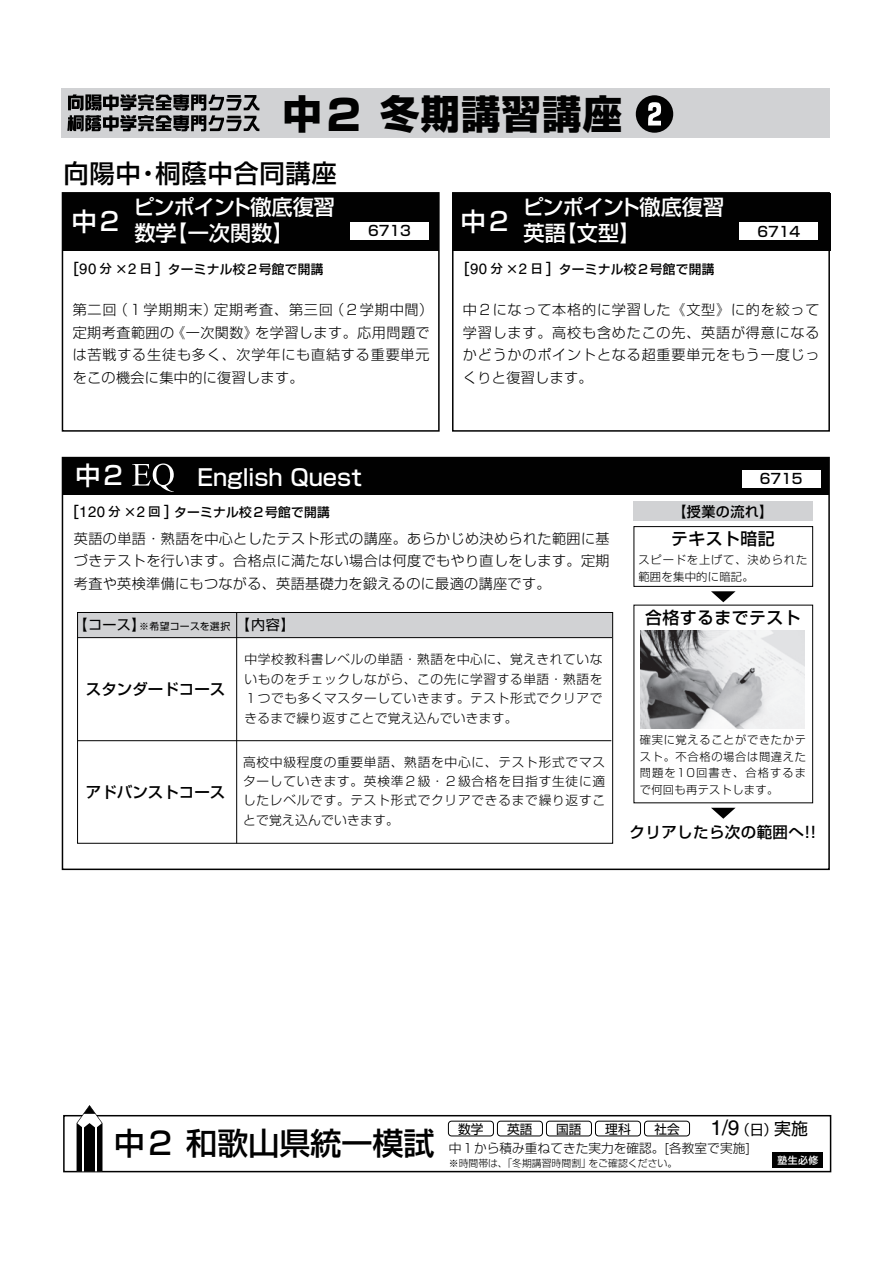
<style>
.page{position:relative;width:893px;height:1263px;background:#fff}
.page>*{position:absolute;margin:0;border:0;box-sizing:border-box;transform-origin:0 0}
.t1{font:800 39.45px "Shin Go Pro";letter-spacing:.025em;color:#010101}
.t2{font:500 31.05px "Shin Go Pro";color:#010101}
.t3{font:500 25.35px "Shin Go Pro";letter-spacing:.025em;color:#010101}
.t4{font:500 25.35px "Shin Go Pro";color:#fff}
.t5{font:500 22.5px "Shin Go Pro";color:#fff}
.t6{font:500 21.15px/26.2px "Shin Go Pro";color:#fff}
.t7{font:500 21.15px/26.2px "Shin Go Pro";letter-spacing:-.02em;color:#fff}
.t8{font:21px "Helvetica";color:#010101}
.t9{font:500 16.95px "Shin Go Pro";letter-spacing:.025em;color:#010101}
.t10{font:500 15.45px "Shin Go Pro";color:#010101}
.t11{font:500 15.45px "Shin Go Pro";letter-spacing:.025em;color:#010101}
.t12{font:300 14.1px/22.5px "Shin Go Pro";letter-spacing:.035em;color:#010101;text-align:justify}
.t13{font:300 14.1px/22.5px "Shin Go Pro";letter-spacing:.055em;color:#010101}
.t14{font:500 14.1px "Shin Go Pro";color:#010101}
.t15{font:14.1px "Shin Go Pro";color:#010101}
.t16{font:300 12.75px/19.5px "Shin Go Pro";letter-spacing:.045em;color:#010101;text-align:justify}
.t17{font:500 12.75px "Shin Go Pro";letter-spacing:.025em;color:#010101}
.t18{font:300 12.75px "Shin Go Pro";color:#010101}
.t19{font:12.75px "Shin Go Pro";color:#010101}
.t20{font:300 11.25px/17px "Shin Go Pro";letter-spacing:.055em;color:#010101;text-align:justify}
.t21{font:300 11.25px/17px "Shin Go Pro";letter-spacing:.075em;color:#010101}
.t22{font:300 9.9px "Shin Go Pro";color:#010101}
.t23{font:500 9.9px "Shin Go Pro";color:#fff}
.s1{font-size:42px}
.s2{font-size:15.45px}
.s3{font-family:"Helvetica";font-weight:400;font-size:15px}
.s4{font-size:12px}
.s5{font-size:9.9px}
.s6{font-family:"Shin Go Pro";font-size:14.1px}
.s7{font-family:"Shin Go Pro";font-size:16.95px}
</style>
<div class="page">
<div style="left:63px;top:193px;width:376px;height:57px;background:#010101"></div>
<div style="left:452px;top:193px;width:378px;height:57px;background:#010101"></div>
<div style="left:62px;top:192px;width:378px;height:240px;border:2px solid #010101"></div>
<div style="left:452px;top:192px;width:378px;height:240px;border:2px solid #010101"></div>
<div style="left:63px;top:458px;width:766px;height:37px;background:#010101"></div>
<div style="left:62px;top:457px;width:768px;height:413px;border:2px solid #010101"></div>
<div style="left:61px;top:88px;width:768px;height:50px;background:#d1d2d4"></div>
<svg style="left:67px;top:94px;width:192px;height:37px"></svg>
<svg style="left:636px;top:95px;width:37px;height:38px"></svg>
<div style="left:637px;top:97px;width:35px;height:34px;background:#010101;border-radius:50%"></div>
<svg style="left:648px;top:102px;width:13px;height:24px"></svg>
<div style="left:351px;top:222px;width:78px;height:18px;background:#fff"></div>
<div style="left:740px;top:222px;width:78px;height:18px;background:#fff"></div>
<div style="left:63px;top:1115px;width:768px;height:57px;border:2px solid #010101"></div>
<svg style="left:77px;top:1105px;width:25px;height:67px"></svg>
<div style="left:644px;top:1121px;width:46px;height:15px;border:1px solid #010101;border-radius:3px"></div>
<div style="left:595px;top:1121px;width:46px;height:15px;border:1px solid #010101;border-radius:3px"></div>
<div style="left:546px;top:1121px;width:46px;height:15px;border:1px solid #010101;border-radius:3px"></div>
<div style="left:497px;top:1121px;width:46px;height:15px;border:1px solid #010101;border-radius:3px"></div>
<div style="left:448px;top:1121px;width:46px;height:15px;border:1px solid #010101;border-radius:3px"></div>
<div style="left:772px;top:1152px;width:51px;height:16px;background:#010101"></div>
<div style="left:77px;top:612px;width:536px;height:25px;background:#d1d2d4"></div>
<div style="left:742px;top:470px;width:78px;height:17px;background:#fff"></div>
<svg style="left:132px;top:463px;width:42px;height:29px"></svg>
<div style="left:634px;top:526px;width:179px;height:61px;border:1px solid #010101"></div>
<svg style="left:711px;top:591px;width:25px;height:11px"></svg>
<svg style="left:711px;top:808px;width:25px;height:11px"></svg>
<div style="left:77px;top:612px;width:536px;height:232px;border:1px solid #010101"></div>
<hr style="left:78px;top:740px;width:533px;height:1px;background:#010101">
<hr style="left:78px;top:637px;width:534px;height:1px;background:#010101">
<hr style="left:236px;top:612px;width:1px;height:231px;background:#010101">
<div style="left:633px;top:501px;width:180px;height:20px;background:#d1d2d4"></div>
<img style="left:640px;top:631px;width:165px;height:97px">
<h1 class="t1" style="left:282px;top:83px;width:341px">中<span class="s1">２</span> 冬期講習講座</h1>
<h3 class="t3" style="left:63px;top:153px;width:275px">向陽中・桐蔭中合同講座</h3>
<h3 class="t4" style="left:71px;top:200px;width:52px">中２</h3>
<h3 class="t6" style="left:134px;top:191px;width:203px">ピンポイント徹底復習数学【一次関数】</h3>
<p class="t14" style="left:368px;top:219px;width:44px">6713</p>
<h3 class="t4" style="left:461px;top:201px;width:52px">中２</h3>
<h3 class="t7" style="left:523px;top:191px;width:203px">ピンポイント徹底復習英語【文型】</h3>
<p class="t17" style="left:72px;top:259px;width:253px"><span class="s2">[</span><span class="s3">90</span> <span class="s4">分</span> ×<span class="s3">2</span> <span class="s4">日</span> <span class="s2">]</span> ターミナル校２号館で開講</p>
<p class="t17" style="left:463px;top:259px;width:253px"><span class="s2">[</span><span class="s3">90</span> <span class="s4">分</span> ×<span class="s3">2</span> <span class="s4">日</span> <span class="s2">]</span> ターミナル校２号館で開講</p>
<p class="t14" style="left:757px;top:220px;width:44px">6714</p>
<p class="t13" style="left:73px;top:297px;width:362px">第二回（１学期期末）定期考査、第三回（２学期中間）定期考査範囲の《一次関数》を学習します。応用問題では苦戦する生徒も多く、次学年にも直結する重要単元をこの機会に集中的に復習します。</p>
<p class="t12" style="left:463px;top:297px;width:358px">中２になって本格的に学習した《文型》に的を絞って学習します。高校も含めたこの先、英語が得意になるかどうかのポイントとなる超重要単元をもう一度じっくりと復習します。</p>
<h3 class="t4" style="left:75px;top:454px;width:52px">中２</h3>
<h3 class="t5" style="left:198px;top:459px;width:165px">English Quest</h3>
<p class="t17" style="left:72px;top:502px;width:259px"><span class="s2">[</span><span class="s3">120</span> <span class="s4">分</span> ×<span class="s3">2</span> <span class="s4">回</span> <span class="s2">]</span> ターミナル校２号館で開講</p>
<p class="t12" style="left:74px;top:525px;width:537px">英語の単語・熟語を中心としたテスト形式の講座。あらかじめ決められた範囲に基づきテストを行います。合格点に満たない場合は何度でもやり直しをします。定期考査や英検準備にもつながる、英語基礎力を鍛えるのに最適の講座です。</p>
<p class="t15" style="left:74px;top:613px;width:223px">【コース】<span class="s5">※希望コースを選択</span>【内容】</p>
<p class="t10" style="left:86px;top:676px;width:141px">スタンダードコース</p>
<p class="t10" style="left:86px;top:779px;width:141px">アドバンストコース</p>
<p class="t16" style="left:245px;top:648px;width:359px">中学校教科書レベルの単語・熟語を中心に、覚えきれていないものをチェックしながら、この先に学習する単語・熟語を１つでも多くマスターしていきます。テスト形式でクリアできるまで繰り返すことで覚え込んでいきます。</p>
<p class="t16" style="left:243px;top:750px;width:364px">高校中級程度の重要単語、熟語を中心に、テスト形式でマスターしていきます。英検準２級・２級合格を目指す生徒に適したレベルです。テスト形式でクリアできるまで繰り返すことで覚え込んでいきます。</p>
<p class="t14" style="left:760px;top:467px;width:44px">6715</p>
<p class="t14" style="left:672px;top:500px;width:102px">【授業の流れ】</p>
<h3 class="t9" style="left:671px;top:525px;width:105px">テキスト暗記</h3>
<p class="t21" style="left:638px;top:550px;width:170px">スピードを上げて、決められた範囲を集中的に暗記。</p>
<h3 class="t9" style="left:645px;top:604px;width:157px">合格するまでテスト</h3>
<p class="t20" style="left:640px;top:729px;width:168px">確実に覚えることができたかテスト。不合格の場合は間違えた問題を10回書き、合格するまで何回も再テストします。</p>
<p class="t11" style="left:629px;top:819px;width:188px">クリアしたら次の範囲へ!!</p>
<h3 class="t8" style="left:710px;top:1115px;width:99px">1/9<span class="s6">（日）</span><span class="s7">実施</span></h3>
<h2 class="t2" style="left:114px;top:1118px;width:322px">中２ 和歌山県統一模試</h2>
<p class="t19" style="left:458px;top:1118px;width:27px">数学</p>
<p class="t19" style="left:507px;top:1118px;width:27px">英語</p>
<p class="t19" style="left:556px;top:1118px;width:27px">国語</p>
<p class="t19" style="left:605px;top:1118px;width:27px">理科</p>
<p class="t19" style="left:654px;top:1118px;width:27px">社会</p>
<p class="t18" style="left:449px;top:1137px;width:303px">中１から積み重ねてきた実力を確認。[各教室で実施]</p>
<p class="t22" style="left:449px;top:1155px;width:230px">※時間帯は、「冬期講習時間割」をご確認ください。</p>
<p class="t23" style="left:777px;top:1152px;width:42px">塾生必修</p>
</div>
